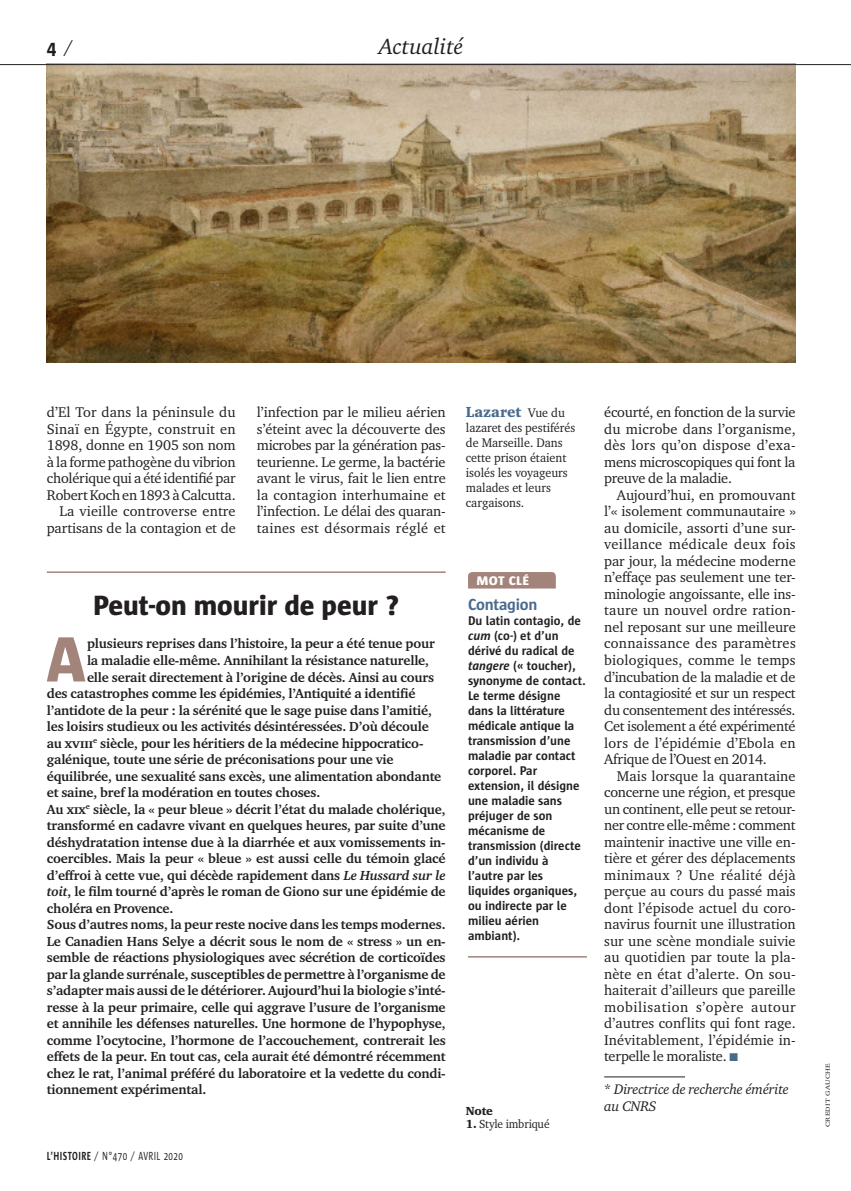
<style>
.page{position:relative;width:851px;height:1191px;background:#fff}
.page>*{position:absolute;margin:0;border:0;box-sizing:border-box;transform-origin:0 0}
.ENCADRE_TEXTE_DRAPO{font:800 65.4px "Sun";color:#a3847b}
.ENCADRE_TITRE{font:800 28.5px "Sun";color:#231f20}
.TETIERE_SUITE{font:italic 22.5px "Charter ITC Std";color:#231f20}
.TETIERE_FOLIO_GAUCH{font:700 19.5px "Sun";color:#231f20}
.LEXIQUE_MOT{font:700 16.5px "Sun";letter-spacing:-.015em;color:#496a8e}
.LEGENDE{font:900 15px "Charter ITC Std";color:#496a8e;scale:.95 1}
.TEXTE{font:14.4px/16.5px "Charter ITC Std";letter-spacing:-.015em;color:#231f20;text-align:justify}
.SIGNATURE_FONCTION_A{font:italic 14.25px/16.5px "Charter ITC Std";letter-spacing:-.015em;color:#231f20}
.ENCADRE_TEXTE{font:700 13.5px/16.5px "Charter ITC Std";letter-spacing:-.01em;color:#231f20;text-align:justify}
.ENCADRE_TEXTE_DRAPO-2{font:700 13.5px "Charter ITC Std";letter-spacing:-.01em;color:#231f20}
.LEXIQUE_TEXTE_filet{font:700 12.9px/15px "Sun";color:#231f20}
.LEGENDE-2{font:12.75px/15px "Charter ITC Std";color:#231f20;scale:.95 1}
.LEXIQUE_CARTOUCHE{font:800 12.75px "Sun";letter-spacing:.02em;color:#fff;scale:1.11 1}
.LIGNE_DE_BASE{font:12px "Sun";letter-spacing:.05em;color:#231f20;scale:.75 1}
.NOTE{font:12px "Charter ITC Std";letter-spacing:-.01em;color:#231f20;scale:.95 1}
.NOTE-2{font:900 12px "Charter ITC Std";color:#231f20;scale:.95 1}
.t1{font:6px "Charter ITC Std";letter-spacing:.045em;color:#231f20;scale:1.3 1}
.s1{font-weight:300}
.s2{font-weight:400;font-size:12.75px;color:#231f20}
.s3{color:#496a8e}
.s4{font-style:normal}
.s5{font-style:italic}
.s6{font-weight:900}
.s7{font-weight:700}
</style>
<div class="page">
<hr style="left:468px;top:956px;width:119px;height:1px;background:#a3847b">
<svg style="left:468px;top:572px;width:87px;height:16px"></svg>
<hr style="left:47px;top:571px;width:398px;height:2px;background:#a3847b">
<hr style="left:604px;top:1076px;width:81px;height:1px;background:#231f20">
<img style="left:47px;top:65px;width:748px;height:297px">
<hr style="left:0;top:64px;width:850px;height:1px;background:#231f20">
<p class="TETIERE_FOLIO_GAUCH" style="left:47px;top:37px;width:28px">4 <span class="s1">/</span></p>
<p class="TETIERE_SUITE" style="left:379px;top:33px;width:85px">Actualité</p>
<p class="TEXTE" style="left:257px;top:404px;width:190px">l’infection par le milieu aérien s’éteint avec la découverte des microbes par la génération pas&shy;teurienne. Le germe, la bactérie avant le virus, fait le lien entre la contagion interhumaine et l’infection. Le délai des quaran&shy;taines est désormais réglé et</p>
<p class="TEXTE" style="left:604px;top:404px;width:193px">écourté, en fonction de la survie du microbe dans l’organisme, dès lors qu’on dispose d’exa&shy;mens microscopiques qui font la preuve de la maladie.</p>
<p class="TEXTE" style="left:47px;top:404px;width:190px">d’El Tor dans la péninsule du Sinaï en Égypte, construit en 1898, donne en 1905 son nom à la forme pathogène du vibrion cholérique qui a été identifié par Robert Koch en 1893 à Calcutta.</p>
<p class="TEXTE" style="left:47px;top:503px;width:190px;text-align:right">La vieille controverse entre partisans de la contagion et de</p>
<p class="LEGENDE" style="left:466px;top:403px;width:106px">Lazaret <span class="s2">Vue du</span></p>
<p class="LEGENDE-2" style="left:466px;top:420px;width:116px">lazaret des pestiférés de Marseille. Dans cette prison étaient isolés les voyageurs malades et leurs cargaisons.</p>
<p class="TEXTE" style="left:604px;top:486px;width:193px;text-indent:13px">Aujourd’hui, en promouvant l’« isolement communautaire » au domicile, assorti d’une sur&shy;veillance médicale deux fois par jour, la médecine moderne n’effaçe pas seulement une ter&shy;minologie angoissante, elle ins&shy;taure un nouvel ordre ration&shy;nel reposant sur une meilleure connaissance des paramètres biologiques, comme le temps d’incubation de la maladie et de la contagiosité et sur un respect du consentement des intéressés.<br>Cet isolement a été expérimenté lors de l’épidémie d’Ebola en Afrique de l’Ouest en 2014.</p>
<p class="TEXTE" style="left:604px;top:767px;width:193px;text-indent:13px">Mais lorsque la quarantaine concerne une région, et presque un continent, elle peut se retour&shy;ner contre elle-même : comment maintenir inactive une ville en&shy;tière et gérer des déplacements minimaux ? Une réalité déjà perçue au cours du passé mais dont l’épisode actuel du coro&shy;navirus fournit une illustration sur une scène mondiale suivie au quotidien par toute la pla&shy;nète en état d’alerte. On sou&shy;haiterait d’ailleurs que pareille mobilisation s’opère autour d’autres conflits qui font rage.<br>Inévitablement, l’épidémie in&shy;terpelle le moraliste. <span class="s3">■</span></p>
<p class="SIGNATURE_FONCTION_A" style="left:604px;top:1080px;width:186px"><span class="s4">*</span> Directrice de recherche émérite au CNRS</p>
<p class="LEXIQUE_CARTOUCHE" style="left:476px;top:573px;width:49px">MOT CLÉ</p>
<p class="ENCADRE_TITRE" style="left:93px;top:589px;width:308px">Peut-on mourir de peur ?</p>
<p class="LEXIQUE_MOT" style="left:468px;top:595px;width:71px">Contagion</p>
<p class="LEXIQUE_TEXTE_filet" style="left:468px;top:613px;width:119px">Du latin contagio, de <span class="s5">cum</span> (co-) et d’un dérivé du radical de <span class="s5">tangere</span> (« toucher), synonyme de contact.<br>Le terme désigne dans la littérature médicale antique la transmission d’une maladie par contact corporel. Par extension, il désigne une maladie sans préjuger de son mécanisme de transmission (directe d’un individu à l’autre par les liquides organiques, ou indirecte par le milieu aérien ambiant).</p>
<p class="ENCADRE_TEXTE_DRAPO" style="left:46px;top:622px;width:41px">A</p>
<p class="ENCADRE_TEXTE_DRAPO-2" style="left:87px;top:635px;width:349px">plusieurs reprises dans l’histoire, la peur a été tenue pour</p>
<p class="ENCADRE_TEXTE_DRAPO-2" style="left:87px;top:652px;width:343px">la maladie elle-même. Annihilant la résistance naturelle,</p>
<p class="ENCADRE_TEXTE_DRAPO-2" style="left:87px;top:668px;width:348px">elle serait directement à l’origine de décès. Ainsi au cours</p>
<p class="ENCADRE_TEXTE_DRAPO-2" style="left:47px;top:685px;width:370px">des catastrophes comme les épidémies, l’Antiquité a identifié</p>
<p class="ENCADRE_TEXTE_DRAPO-2" style="left:47px;top:701px;width:386px">l’antidote de la peur : la sérénité que le sage puise dans l’amitié,</p>
<p class="ENCADRE_TEXTE_DRAPO-2" style="left:47px;top:718px;width:383px">les loisirs studieux ou les activités désintéressées. D’où découle</p>
<p class="ENCADRE_TEXTE_DRAPO-2" style="left:47px;top:734px;width:378px">au xviii<sup>e</sup> siècle, pour les héritiers de la médecine hippocratico-</p>
<p class="ENCADRE_TEXTE_DRAPO-2" style="left:47px;top:751px;width:348px">galénique, toute une série de préconisations pour une vie</p>
<p class="ENCADRE_TEXTE_DRAPO-2" style="left:47px;top:767px;width:396px">équilibrée, une sexualité sans excès, une alimentation abondante</p>
<p class="ENCADRE_TEXTE_DRAPO-2" style="left:47px;top:784px;width:275px">et saine, bref la modération en toutes choses.</p>
<p class="ENCADRE_TEXTE" style="left:47px;top:800px;width:400px">Au xix<sup>e</sup> siècle, la « peur bleue » décrit l’état du malade cholérique, transformé en cadavre vivant en quelques heures, par suite d’une déshydratation intense due à la diarrhée et aux vomissements in&shy;coercibles. Mais la peur « bleue » est aussi celle du témoin glacé d’effroi à cette vue, qui décède rapidement dans <span class="s5">Le Hussard sur le toit</span>, le film tourné d’après le roman de Giono sur une épidémie de choléra en Provence.</p>
<p class="ENCADRE_TEXTE" style="left:47px;top:916px;width:400px">Sous d’autres noms, la peur reste nocive dans les temps modernes.<br>Le Canadien Hans Selye a décrit sous le nom de « stress » un en&shy;semble de réactions physiologiques avec sécrétion de corticoïdes par la glande surrénale, susceptibles de permettre à l’organisme de s’adapter mais aussi de le détériorer. Aujourd’hui la biologie s’inté&shy;resse à la peur primaire, celle qui aggrave l’usure de l’organisme et annihile les défenses naturelles. Une hormone de l’hypophyse, comme l’ocytocine, l’hormone de l’accouchement, contrerait les effets de la peur. En tout cas, cela aurait été démontré récemment chez le rat, l’animal préféré du laboratoire et la vedette du condi&shy;tionnement expérimental.</p>
<p class="NOTE-2" style="left:466px;top:1103px;width:30px">Note</p>
<p class="NOTE" style="left:466px;top:1116px;width:90px"><span class="s6">1.</span> Style imbriqué</p>
<p class="LIGNE_DE_BASE" style="left:47px;top:1149px;width:183px"><span class="s7">L’HISTOIRE</span> / N°470 / AVRIL 2020</p>
<p class="t1" style="left:823px;top:1127px;width:51px;rotate:-90deg">CREDIT GAUCHE</p>
</div>
